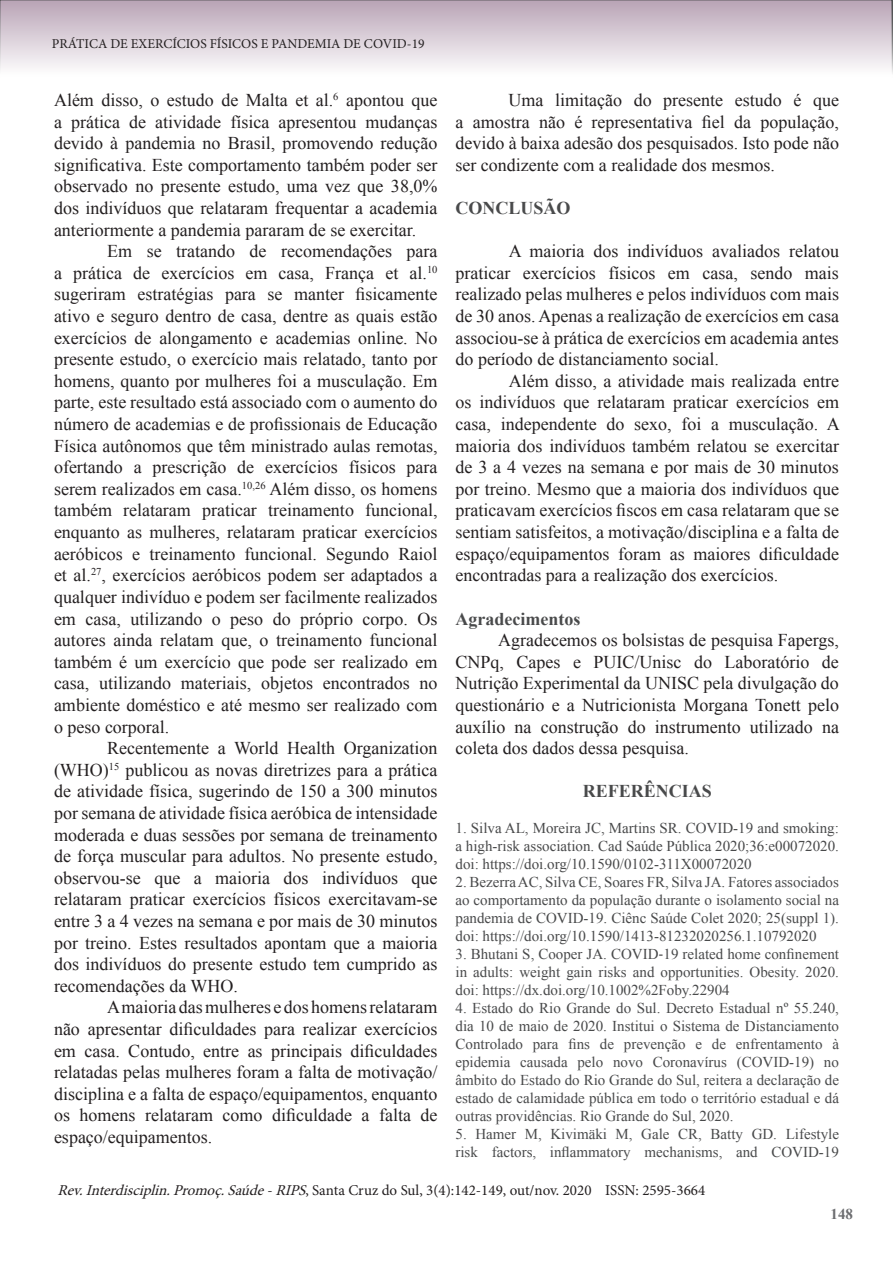
<style>
.page{position:relative;width:893px;height:1263px;background:#fff}
.page>*{position:absolute;margin:0;border:0;box-sizing:border-box;transform-origin:0 0}
.t1{font:18px/21.6px "Times New Roman";color:#231f20;text-align:justify}
.t2{font:700 18px "Times New Roman";color:#494a4b}
.t3{font:15px/18px "Times New Roman";color:#494a4b;text-align:justify}
.t4{font:15px "Minion Pro";color:#231f20}
.t5{font:700 15px "Times New Roman";color:#6c6d70}
.t6{font:13.5px "Minion Pro";color:#231f20}
.s1{font-family:"Cambria Math"}
.s2{font-style:italic}
</style>
<div class="page">
<svg style="left:0;top:0;width:892px;height:71px;background:#d8ccd6"></svg>
<svg style="left:892px;top:0;width:1px;height:74px"></svg>
<p class="t6" style="left:52px;top:35px;width:374px">PRÁTICA DE EXERCÍCIOS FÍSICOS E PANDEMIA DE COVID-19</p>
<p class="t1" style="left:54px;top:89px;width:385px">Além disso, o estudo de Malta et al.<sup>6</sup> apontou que a prática de atividade física apresentou mudanças devido à pandemia no Brasil, promovendo redução significativa. Este comportamento também poder ser observado no presente estudo, uma vez que 38,0% dos indivíduos que relataram frequentar a academia anteriormente a pandemia pararam de se exercitar.</p>
<p class="t1" style="left:54px;top:240px;width:385px;text-indent:53px">Em se tratando de recomendações para a prática de exercícios em casa, França et al.<sup>10 </sup>sugeriram estratégias para se manter fisicamente ativo e seguro dentro de casa, dentre as quais estão exercícios de alongamento e academias online. No presente estudo, o exercício mais relatado, tanto por homens, quanto por mulheres foi a musculação. Em parte, este resultado está associado com o aumento do número de academias e de profissionais de Educação Física autônomos que têm ministrado aulas remotas, ofertando a prescrição de exercícios físicos para serem realizados em casa.<sup>10,26</sup> Além disso, os homens também relataram praticar treinamento funcional, enquanto as mulheres, relataram praticar exercícios aeróbicos e treinamento funcional. Segundo Raiol et al.<sup>27</sup>, exercícios aeróbicos podem ser adaptados a qualquer indivíduo e podem ser facilmente realizados em casa, utilizando o peso do próprio corpo. Os autores ainda relatam que, o treinamento funcional também é um exercício que pode ser realizado em casa, utilizando materiais, objetos encontrados no ambiente doméstico e até mesmo ser realizado com o peso corporal.</p>
<p class="t1" style="left:54px;top:737px;width:385px;text-indent:53px">Recentemente a World Health Organization (WHO)<sup>15</sup> publicou as novas diretrizes para a prática de atividade física, sugerindo de 150 a 300 minutos por semana de atividade física aeróbica de intensidade moderada e duas sessões por semana de treinamento de força muscular para adultos. No presente estudo, observou-se que a maioria dos indivíduos que relataram praticar exercícios físicos exercitavam-se entre 3 a 4 vezes na semana e por mais de 30 minutos por treino. Estes resultados apontam que a maioria dos indivíduos do presente estudo tem cumprido as recomendações da WHO.</p>
<p class="t1" style="left:54px;top:996px;width:385px;text-indent:53px">A maioria das mulheres e dos homens relataram não apresentar dificuldades para realizar exercícios em casa. Contudo, entre as principais dificuldades relatadas pelas mulheres foram a falta de motivação/ disciplina e a falta de espaço/equipamentos, enquanto os homens relataram como dificuldade a falta de espaço/equipamentos.</p>
<p class="t1" style="left:455px;top:89px;width:385px;text-indent:53px">Uma limitação do presente estudo é que a amostra não é representativa fiel da população, devido à baixa adesão dos pesquisados. Isto pode não ser condizente com a realidade dos mesmos.</p>
<p class="t2" style="left:455px;top:196px;width:117px">CONCLUSÃO</p>
<p class="t1" style="left:455px;top:240px;width:385px;text-indent:53px">A maioria dos indivíduos avaliados relatou praticar exercícios físicos em casa, sendo mais realizado pelas mulheres e pelos indivíduos com mais de 30 anos. Apenas a realização de exercícios em casa associou-se à prática de exercícios em academia antes do período de distanciamento social.</p>
<p class="t1" style="left:455px;top:370px;width:386px;text-indent:53px">Além disso, a atividade mais realizada entre os indivíduos que relataram praticar exercícios em casa, independente do sexo, foi a musculação. A maioria dos indivíduos também relatou se exercitar de 3 a 4 vezes na semana e por mais de 30 minutos por treino. Mesmo que a maioria dos indivíduos que praticavam exercícios fiscos em casa relataram que se sentiam satisfeitos, a motivação/disciplina e a falta de espaço/equipamentos foram as maiores dificuldade encontradas para a realização dos exercícios.</p>
<p class="t2" style="left:455px;top:606px;width:126px">Agradecimentos</p>
<p class="t1" style="left:455px;top:629px;width:385px;text-indent:43px">Agradecemos os bolsistas de pesquisa Fapergs, CNPq, Capes e PUIC/Unisc do Laboratório de Nutrição Experimental da UNISC pela divulgação do questionário e a Nutricionista Morgana Tonett pelo auxílio na construção do instrumento utilizado na coleta dos dados dessa pesquisa.</p>
<p class="t2" style="left:583px;top:779px;width:131px">REFERÊNCIAS</p>
<p class="t3" style="left:455px;top:819px;width:385px">1. Silva AL, Moreira JC, Martins SR. COVID-19 and smoking: a high-risk association. Cad Saúde Pública 2020;36:e00072020. doi: https://doi.org/10.1590/0102-311X00072020</p>
<p class="t3" style="left:455px;top:873px;width:385px">2. Bezerra AC, Silva CE, Soares FR, Silva JA. Fatores associados ao comportamento da população durante o isolamento social na pandemia de COVID-19. Ciênc Saúde Colet 2020; 25(suppl 1). doi: https://doi.org/10.1590/1413-81232020256.1.10792020</p>
<p class="t3" style="left:455px;top:945px;width:385px">3. Bhutani S, Cooper JA. COVID<span class="s1">‐</span>19 related home confinement in adults: weight gain risks and opportunities. Obesity. 2020. doi: https://dx.doi.org/10.1002%2Foby.22904</p>
<p class="t3" style="left:455px;top:999px;width:385px">4. Estado do Rio Grande do Sul. Decreto Estadual nº 55.240, dia 10 de maio de 2020. Institui o Sistema de Distanciamento Controlado para fins de prevenção e de enfrentamento à epidemia causada pelo novo Coronavírus (COVID-19) no âmbito do Estado do Rio Grande do Sul, reitera a declaração de estado de calamidade pública em todo o território estadual e dá outras providências. Rio Grande do Sul, 2020.</p>
<p class="t3" style="left:455px;top:1125px;width:385px">5. Hamer M, Kivimäki M, Gale CR, Batty GD. Lifestyle risk factors, inflammatory mechanisms, and COVID-19</p>
<p class="t4" style="left:57px;top:1180px;width:649px"><span class="s2">Rev.Interdisciplin.Promoç.Saúde-RIPS</span>, Santa Cruz do Sul, 3(4):142-149, out/nov. 2020 ISSN: 2595-3664</p>
<p class="t5" style="left:831px;top:1204px;width:24px">148</p>
</div>
